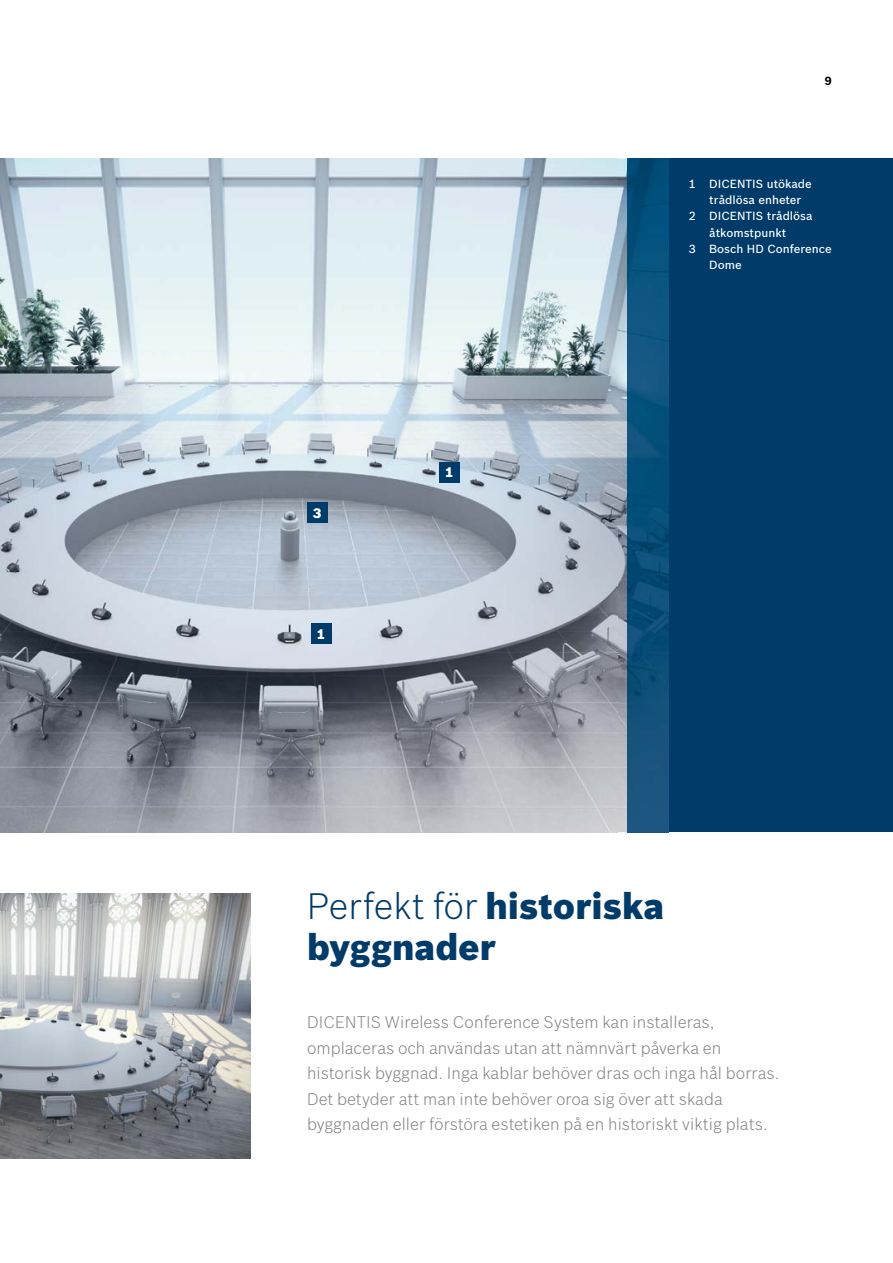
<style>
.page{position:relative;width:893px;height:1263px;background:#fff}
.page>*{position:absolute;margin:0;border:0;box-sizing:border-box;transform-origin:0 0}
.t1{font:900 36px/40.8px "Bosch Sans";color:#003b6a}
.t2{font:300 16.5px/25.5px "Bosch Sans";letter-spacing:.005em;color:#808285}
.t3{font:900 13.5px "Bosch Sans";color:#fff}
.t4{font:500 11.55px "Bosch Sans";color:#fff}
.t5{font:700 11.55px "Bosch Sans";color:#000}
.s1{font-weight:300}
</style>
<div class="page">
<img style="left:0;top:893px;width:250px;height:266px">
<div style="left:668px;top:159px;width:225px;height:673px;background:#003b6a"></div>
<img style="left:0;top:159px;width:628px;height:673px">
<img style="left:628px;top:159px;width:40px;height:673px">
<div style="left:311px;top:624px;width:20px;height:20px;background:#003b6a"></div>
<div style="left:439px;top:462px;width:21px;height:21px;background:#003b6a"></div>
<div style="left:307px;top:503px;width:20px;height:20px;background:#003b6a"></div>
<p class="t5" style="left:825px;top:72px;width:8px">9</p>
<p class="t3" style="left:313px;top:502px;width:10px">3</p>
<p class="t3" style="left:317px;top:623px;width:10px">1</p>
<p class="t3" style="left:445px;top:462px;width:10px">1</p>
<p class="t4" style="left:689px;top:175px;width:124px">1 DICENTIS utökade</p>
<p class="t4" style="left:709px;top:191px;width:94px">trådlösa enheter</p>
<p class="t4" style="left:689px;top:208px;width:125px">2 DICENTIS trådlösa</p>
<p class="t4" style="left:709px;top:224px;width:79px">åtkomstpunkt</p>
<p class="t4" style="left:689px;top:240px;width:144px">3 Bosch HD Conference</p>
<p class="t4" style="left:709px;top:257px;width:34px">Dome</p>
<h1 class="t1" style="left:307px;top:884px;width:359px"><span class="s1">Perfekt för</span> historiska byggnader</h1>
<p class="t2" style="left:307px;top:1008px;width:474px">DICENTIS Wireless Conference System kan installeras, omplaceras och användas utan att nämnvärt påverka en historisk byggnad. Inga kablar behöver dras och inga hål borras.<br>Det betyder att man inte behöver oroa sig över att skada byggnaden eller förstöra estetiken på en historiskt viktig plats.</p>
</div>
